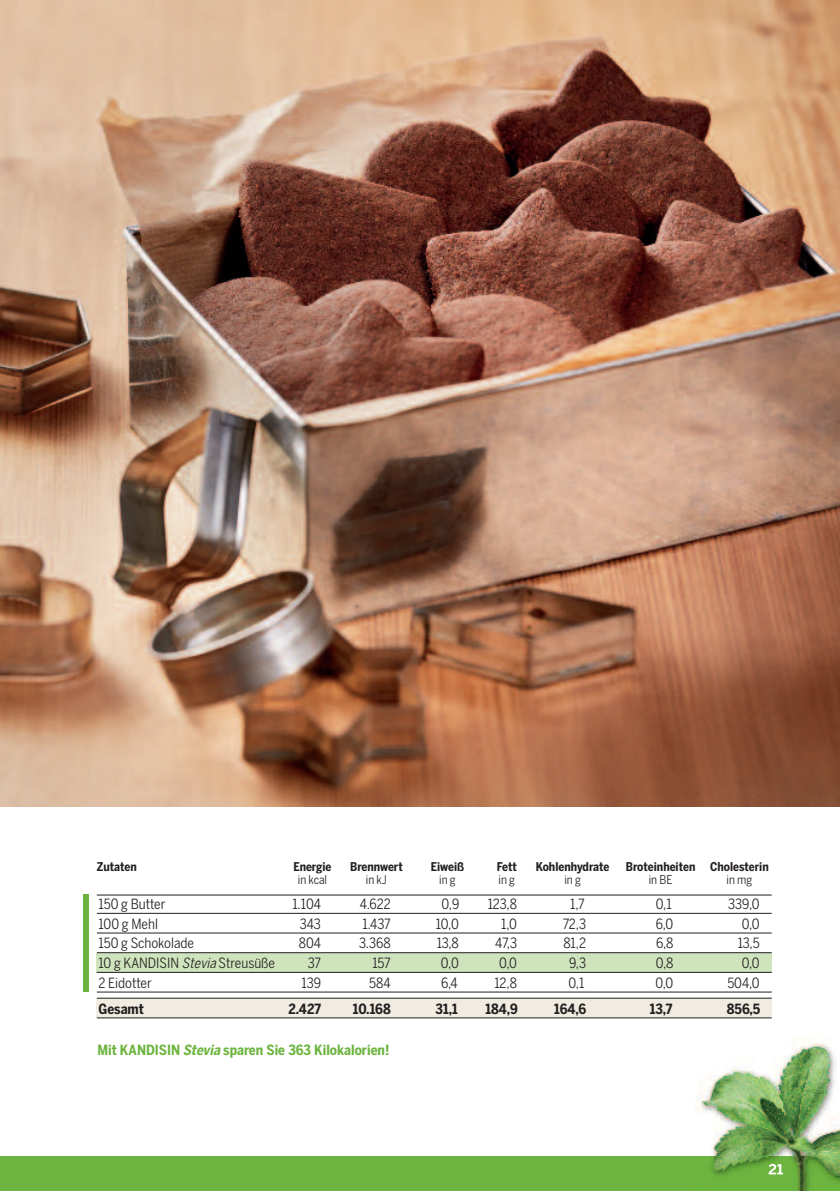
<style>
.page{position:relative;width:840px;height:1191px;background:#fff}
.page>*{position:absolute;margin:0;border:0;box-sizing:border-box;transform-origin:0 0}
.t1{font:condensed 14px "Benton Sans";color:#231f20}
.t2{font:700 condensed 14px "Benton Sans";color:#6cb43f}
.t3{font:700 condensed 14px "Benton Sans";color:#231f20}
.t4{font:700 condensed 12px "Benton Sans";color:#231f20}
.t5{font:condensed 12px "Benton Sans";color:#231f20}
.s1{font-family:"Eric Benton Sans Condensed";font-style:italic;font-stretch:normal}
.s2{font-family:"Eric Benton Sans";font-style:italic}
</style>
<div class="page">
<div style="left:96px;top:952px;width:675px;height:20px;background:#cfe4bd"></div>
<div style="left:0;top:1157px;width:839px;height:34px;background:#6cb43f"></div>
<div style="left:96px;top:998px;width:675px;height:19px;background:#f1ece2"></div>
<hr style="left:97px;top:894px;width:674px;height:1px;background:#231f20">
<hr style="left:97px;top:913px;width:674px;height:1px;background:#231f20">
<hr style="left:97px;top:932px;width:674px;height:1px;background:#231f20">
<hr style="left:97px;top:952px;width:674px;height:1px;background:#231f20">
<hr style="left:97px;top:972px;width:674px;height:1px;background:#231f20">
<hr style="left:97px;top:991px;width:674px;height:1px;background:#231f20">
<hr style="left:97px;top:997px;width:674px;height:1px;background:#231f20">
<hr style="left:97px;top:1017px;width:674px;height:1px;background:#231f20">
<div style="left:83px;top:894px;width:6px;height:98px;background:#6cb43f"></div>
<img style="left:0;top:0;width:839px;height:806px">
<img style="left:695px;top:1036px;width:144px;height:155px">
<img style="left:768px;top:1163px;width:14px;height:11px">
<p class="t4" style="left:97px;top:860px;width:42px">Zutaten</p>
<p class="t4" style="left:293px;top:860px;width:40px">Energie</p>
<p class="t4" style="left:350px;top:860px;width:54px">Brennwert</p>
<p class="t4" style="left:430px;top:860px;width:35px">Eiweiß</p>
<p class="t4" style="left:496px;top:860px;width:21px">Fett</p>
<p class="t4" style="left:535px;top:860px;width:75px">Kohlenhydrate</p>
<p class="t4" style="left:625px;top:860px;width:144px">Broteinheiten Cholesterin</p>
<p class="t5" style="left:298px;top:872px;width:31px">in kcal</p>
<p class="t5" style="left:365px;top:872px;width:23px">in kJ</p>
<p class="t5" style="left:439px;top:872px;width:18px">ing</p>
<p class="t5" style="left:498px;top:872px;width:18px">ing</p>
<p class="t5" style="left:564px;top:872px;width:18px">ing</p>
<p class="t5" style="left:648px;top:872px;width:25px">in BE</p>
<p class="t5" style="left:726px;top:872px;width:27px">in mg</p>
<p class="t1" style="left:98px;top:896px;width:68px">150 g Butter</p>
<p class="t1" style="left:292px;top:896px;width:30px">1.104</p>
<p class="t1" style="left:359px;top:896px;width:32px">4.622</p>
<p class="t1" style="left:441px;top:896px;width:19px">0,9</p>
<p class="t1" style="left:487px;top:896px;width:31px">123,8</p>
<p class="t1" style="left:570px;top:896px;width:16px">1,7</p>
<p class="t1" style="left:655px;top:896px;width:17px">0,1</p>
<p class="t1" style="left:727px;top:896px;width:33px">339,0</p>
<p class="t1" style="left:98px;top:915px;width:61px">100 g Mehl</p>
<p class="t1" style="left:299px;top:915px;width:23px">343</p>
<p class="t1" style="left:362px;top:915px;width:30px">1.437</p>
<p class="t1" style="left:435px;top:915px;width:25px">10,0</p>
<p class="t1" style="left:501px;top:915px;width:17px">1,0</p>
<p class="t1" style="left:562px;top:915px;width:25px">72,3</p>
<p class="t1" style="left:655px;top:915px;width:19px">6,0</p>
<p class="t1" style="left:741px;top:915px;width:19px">0,0</p>
<p class="t1" style="left:98px;top:935px;width:97px">150 g Schokolade</p>
<p class="t1" style="left:298px;top:935px;width:24px">804</p>
<p class="t1" style="left:359px;top:935px;width:33px">3.368</p>
<p class="t1" style="left:436px;top:935px;width:24px">13,8</p>
<p class="t1" style="left:495px;top:935px;width:23px">47,3</p>
<p class="t1" style="left:563px;top:935px;width:24px">81,2</p>
<p class="t1" style="left:655px;top:935px;width:19px">6,8</p>
<p class="t1" style="left:737px;top:935px;width:24px">13,5</p>
<p class="t1" style="left:98px;top:955px;width:178px">10 g KANDISIN <span class="s1">Stevia</span> Streusüße</p>
<p class="t1" style="left:307px;top:955px;width:15px">37</p>
<p class="t1" style="left:372px;top:955px;width:20px">157</p>
<p class="t1" style="left:440px;top:955px;width:19px">0,0</p>
<p class="t1" style="left:498px;top:955px;width:19px">0,0</p>
<p class="t1" style="left:568px;top:955px;width:19px">9,3</p>
<p class="t1" style="left:655px;top:955px;width:19px">0,8</p>
<p class="t1" style="left:741px;top:955px;width:19px">0,0</p>
<p class="t1" style="left:98px;top:974px;width:55px">2 Eidotter</p>
<p class="t1" style="left:301px;top:974px;width:21px">139</p>
<p class="t1" style="left:369px;top:974px;width:23px">584</p>
<p class="t1" style="left:441px;top:974px;width:18px">6,4</p>
<p class="t1" style="left:494px;top:974px;width:24px">12,8</p>
<p class="t1" style="left:568px;top:974px;width:17px">0,1</p>
<p class="t1" style="left:655px;top:974px;width:19px">0,0</p>
<p class="t1" style="left:727px;top:974px;width:34px">504,0</p>
<p class="t3" style="left:98px;top:1000px;width:47px">Gesamt</p>
<p class="t3" style="left:288px;top:1000px;width:34px">2.427</p>
<p class="t3" style="left:353px;top:1000px;width:39px">10.168</p>
<p class="t3" style="left:435px;top:1000px;width:24px">31,1</p>
<p class="t3" style="left:485px;top:1000px;width:34px">184,9</p>
<p class="t3" style="left:554px;top:1000px;width:34px">164,6</p>
<p class="t3" style="left:649px;top:1000px;width:24px">13,7</p>
<p class="t3" style="left:726px;top:1000px;width:35px">856,5</p>
<p class="t2" style="left:97px;top:1041px;width:293px">Mit KANDISIN <span class="s2">Stevia</span> sparen Sie 363 Kilokalorien!</p>
</div>
